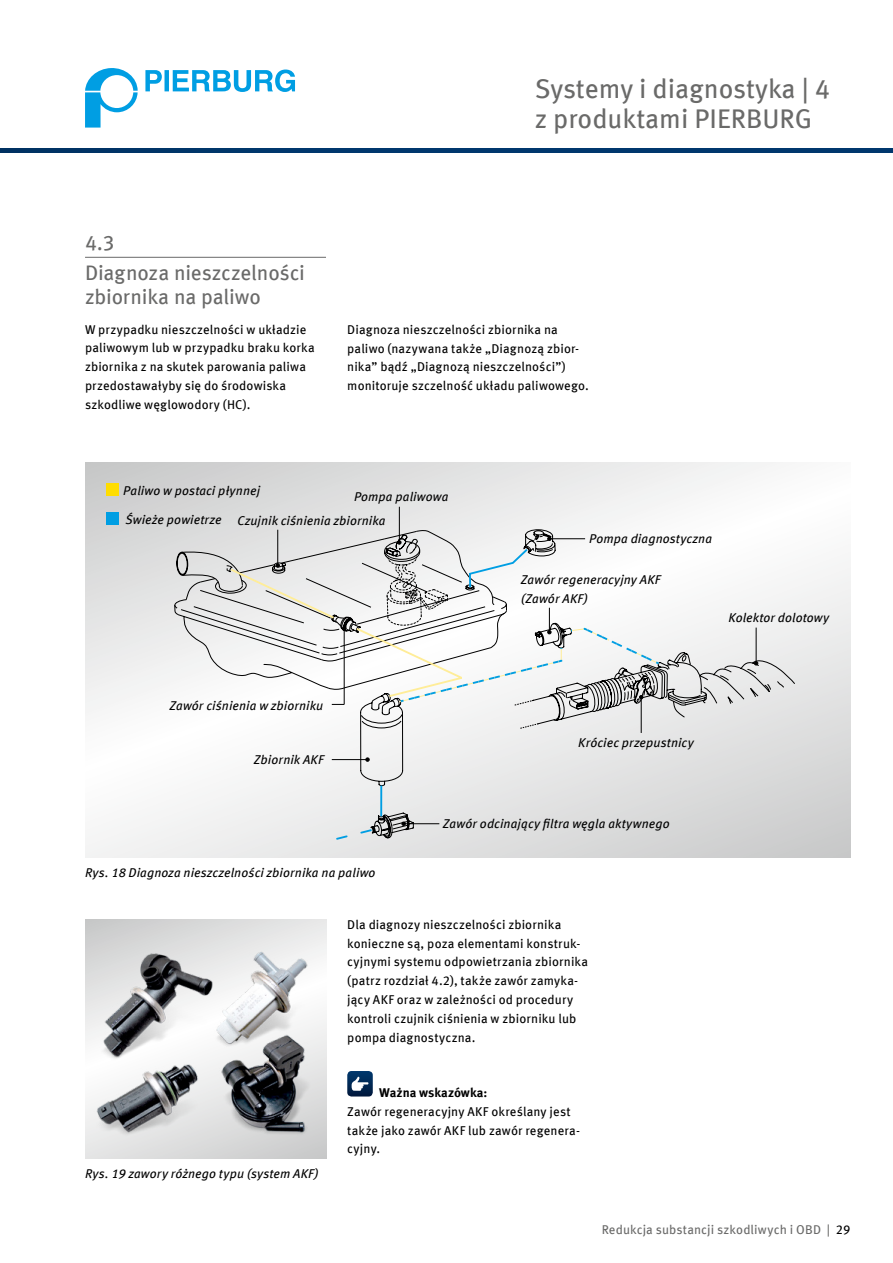
<style>
.page{position:relative;width:893px;height:1263px;background:#fff}
.page>*{position:absolute;margin:0;border:0;box-sizing:border-box;transform-origin:0 0}
.t1{font:27px/30px "Meta OFC";color:#6a6a69}
.t2{font:21px/30px "Meta OFC";letter-spacing:-.01em;color:#6a6a69}
.t3{font:12.75px/18.8px "Meta OFC";letter-spacing:.01em;color:#000}
.t4{font:italic 12.75px/18.8px "Meta OFC";letter-spacing:.005em;color:#000}
.t5{font:12.75px "Meta OFC";letter-spacing:.005em;color:#6a6a69}
.t6{font:700 12.75px "Meta OFC";color:#000}
.s1{color:#000}
</style>
<div class="page">
<hr style="left:0;top:149px;width:893px;height:3px;background:#00376d">
<svg style="left:85px;top:68px;width:53px;height:60px"></svg>
<svg style="left:145px;top:69px;width:150px;height:23px"></svg>
<svg style="left:85px;top:462px;width:765px;height:395px"></svg>
<hr style="left:85px;top:257px;width:241px;height:1px;background:#6a6a69">
<svg style="left:347px;top:1071px;width:26px;height:25px"></svg>
<div style="left:85px;top:919px;width:241px;height:239px;background:linear-gradient(to right,#c7c8c8,#eaeaea)"></div>
<img style="left:85px;top:929px;width:241px;height:229px">
<svg style="left:331px;top:796px;width:242px;height:43px;background:#dcdcdc"></svg>
<hr style="left:380px;top:785px;width:2px;height:31px;background:#009ee3">
<svg style="left:335px;top:828px;width:38px;height:13px"></svg>
<hr style="left:399px;top:507px;width:1px;height:35px;background:#000">
<hr style="left:404px;top:823px;width:35px;height:1px;background:#000">
<svg style="left:401px;top:822px;width:5px;height:4px"></svg>
<svg style="left:174px;top:523px;width:622px;height:273px"></svg>
<div style="left:106px;top:483px;width:13px;height:13px;background:#fd0"></div>
<div style="left:106px;top:512px;width:13px;height:13px;background:#009ee3"></div>
<h1 class="t1" style="left:535px;top:73px;width:297px">Systemy i diagnostyka | 4 z produktami PIERBURG</h1>
<h2 class="t2" style="left:85px;top:228px;width:221px">4.3<br>Diagnoza nieszczelności</h2>
<h2 class="t2" style="left:85px;top:282px;width:177px">zbiornika na paliwo</h2>
<p class="t3" style="left:85px;top:320px;width:231px">W przypadku nieszczelności w układzie paliwowym lub w przypadku braku korka zbiornika z na skutek parowania paliwa przedostawałyby się do środowiska szkodliwe węglowodory (HC).</p>
<p class="t3" style="left:347px;top:320px;width:243px">Diagnoza nieszczelności zbiornika na paliwo (nazywana także „Diagnozą zbior&shy;nika” bądź „Diagnozą nieszczelności”) monitoruje szczelność układu paliwowego.</p>
<p class="t4" style="left:123px;top:481px;width:138px">Paliwo w postaci płynnej</p>
<p class="t4" style="left:125px;top:510px;width:98px">Świeże powietrze</p>
<p class="t4" style="left:354px;top:488px;width:96px">Pompa paliwowa</p>
<p class="t4" style="left:238px;top:511px;width:150px">Czujnik ciśnienia zbiornika</p>
<p class="t4" style="left:589px;top:529px;width:124px">Pompa diagnostyczna</p>
<p class="t4" style="left:521px;top:571px;width:141px">Zawór regeneracyjny AKF (Zawór AKF)</p>
<p class="t4" style="left:728px;top:608px;width:102px">Kolektor dolotowy</p>
<p class="t4" style="left:169px;top:696px;width:155px">Zawór ciśnienia w zbiorniku</p>
<p class="t4" style="left:254px;top:750px;width:71px">Zbiornik AKF</p>
<p class="t4" style="left:85px;top:863px;width:292px">Rys. 18 Diagnoza nieszczelności zbiornika na paliwo</p>
<p class="t4" style="left:578px;top:733px;width:117px">Króciec przepustnicy</p>
<p class="t4" style="left:443px;top:814px;width:228px">Zawór odcinający filtra węgla aktywnego</p>
<p class="t3" style="left:347px;top:915px;width:242px">Dla diagnozy nieszczelności zbiornika konieczne są, poza elementami konstruk&shy;cyjnymi systemu odpowietrzania zbiornika (patrz rozdział 4.2), także zawór zamyka&shy;jący AKF oraz w zależności od procedury kontroli czujnik ciśnienia w zbiorniku lub pompa diagnostyczna.</p>
<p class="t4" style="left:85px;top:1164px;width:235px">Rys. 19 zawory różnego typu (system AKF)</p>
<p class="t6" style="left:379px;top:1084px;width:110px">Ważna wskazówka:</p>
<p class="t3" style="left:347px;top:1102px;width:234px">Zawór regeneracyjny AKF określany jest także jako zawór AKF lub zawór regenera&shy;cyjny.</p>
<p class="t5" style="left:602px;top:1222px;width:250px">Redukcja substancji szkodliwych i OBD | <span class="s1">29</span></p>
</div>
